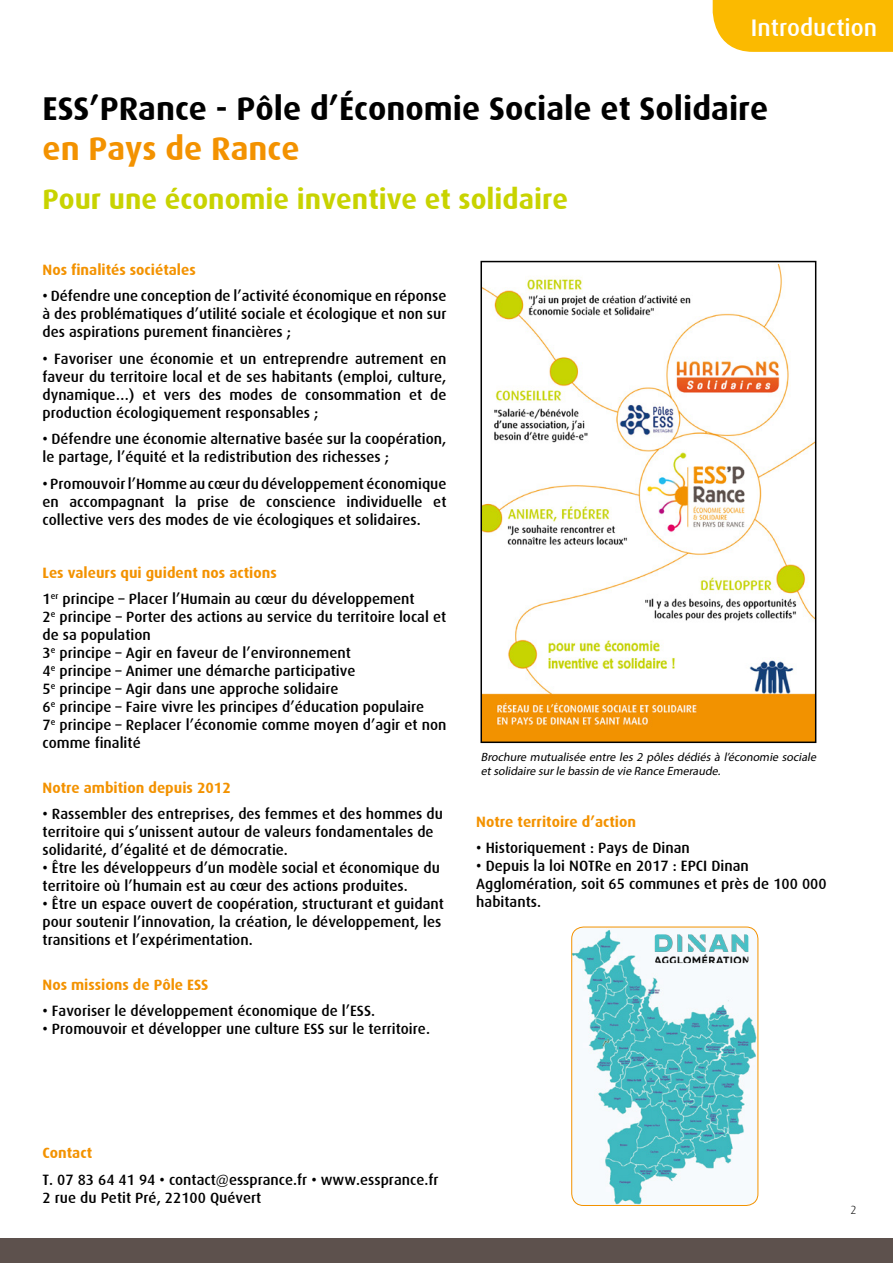
<style>
.page{position:relative;width:893px;height:1263px;background:#fff}
.page>*{position:absolute;margin:0;border:0;box-sizing:border-box;transform-origin:0 0}
.t1{font:700 33px "Dax";color:#000}
.t2{font:700 33px "Dax";color:#f39200}
.t3{font:700 28.5px "Dax";color:#c8d300}
.t4{font:500 24px "Dax";color:#fff}
.t5{font:500 15px/18px "Dax";color:#000}
.t6{font:700 15px "Dax";color:#f39200}
.t7{font:italic 12px/14.4px "Myriad Pro";color:#000}
.t8{font:300 12px "Dax";color:#000}
.s1{font-weight:700;color:#f39200}
</style>
<div class="page">
<div style="left:0;top:1238px;width:893px;height:25px;background:#5d514d"></div>
<div style="left:713px;top:0;width:180px;height:52px;background:#fbba00"></div>
<img style="left:483px;top:265px;width:330px;height:475px">
<div style="left:480px;top:261px;width:336px;height:482px;border:2px solid #000"></div>
<img style="left:573px;top:927px;width:184px;height:278px">
<div style="left:571px;top:926px;width:187px;height:280px;border:1px solid #f39200;border-radius:12px"></div>
<img style="left:655px;top:934px;width:93px;height:29px">
<h3 class="t4" style="left:751px;top:14px;width:128px">Introduction</h3>
<h1 class="t1" style="left:43px;top:90px;width:727px">ESS’PRance - Pôle d’Économie Sociale et Solidaire</h1>
<h1 class="t2" style="left:43px;top:130px;width:259px">en Pays de Rance</h1>
<h2 class="t3" style="left:43px;top:183px;width:527px">Pour une économie inventive et solidaire</h2>
<p class="t6" style="left:43px;top:261px;width:155px">Nos finalités sociétales</p>
<p class="t5" style="left:43px;top:287px;width:405px;text-align:justify">• Défendre une conception de l’activité économique en réponse à des problématiques d’utilité sociale et écologique et non sur des aspirations purement financières ;</p>
<p class="t5" style="left:43px;top:350px;width:405px;text-align:justify">• Favoriser une économie et un entreprendre autrement en faveur du territoire local et de ses habitants (emploi, culture, dynamique…) et vers des modes de consommation et de production écologiquement responsables ;</p>
<p class="t5" style="left:43px;top:430px;width:405px">• Défendre une économie alternative basée sur la coopération, le partage, l’équité et la redistribution des richesses ;</p>
<p class="t5" style="left:43px;top:475px;width:405px;text-align:justify">• Promouvoir l’Homme au cœur du développement économique en accompagnant la prise de conscience individuelle et collective vers des modes de vie écologiques et solidaires.</p>
<p class="t5" style="left:43px;top:559px;width:373px;line-height:26.5px"><span class="s1">Les valeurs qui guident nos actions<br></span>1<sup>er</sup> principe – Placer l’Humain au cœur du développement</p>
<p class="t5" style="left:43px;top:608px;width:405px">2<sup>e</sup> principe – Porter des actions au service du territoire local et de sa population<br>3<sup>e</sup> principe – Agir en faveur de l’environnement<br>4<sup>e</sup> principe – Animer une démarche participative<br>5<sup>e</sup> principe – Agir dans une approche solidaire<br>6<sup>e</sup> principe – Faire vivre les principes d’éducation populaire<br>7<sup>e</sup> principe – Replacer l’économie comme moyen d’agir et non comme finalité</p>
<p class="t6" style="left:43px;top:779px;width:190px">Notre ambition depuis 2012</p>
<p class="t5" style="left:43px;top:805px;width:402px">• Rassembler des entreprises, des femmes et des hommes du territoire qui s’unissent autour de valeurs fondamentales de solidarité, d’égalité et de démocratie.</p>
<p class="t5" style="left:43px;top:859px;width:399px">• Être les développeurs d’un modèle social et économique du territoire où l’humain est au cœur des actions produites.</p>
<p class="t5" style="left:43px;top:895px;width:403px">• Être un espace ouvert de coopération, structurant et guidant pour soutenir l’innovation, la création, le développement, les transitions et l’expérimentation.</p>
<p class="t6" style="left:43px;top:976px;width:168px">Nos missions de Pôle ESS</p>
<p class="t5" style="left:43px;top:1002px;width:334px">• Favoriser le développement économique de l’ESS.</p>
<p class="t5" style="left:43px;top:1020px;width:389px">• Promouvoir et développer une culture ESS sur le territoire.</p>
<p class="t7" style="left:481px;top:749px;width:339px">Brochure mutualisée entre les 2 pôles dédiés à l’économie sociale etsolidaire surle bassin de vie Rance Emeraude.</p>
<p class="t6" style="left:476px;top:813px;width:161px">Notre territoire d’action</p>
<p class="t5" style="left:476px;top:839px;width:215px">• Historiquement : Pays de Dinan</p>
<p class="t5" style="left:476px;top:857px;width:352px">• Depuis la loi NOTRe en 2017 : EPCI Dinan<br>Agglomération, soit 65 communes et près de 100 000 habitants.</p>
<p class="t6" style="left:43px;top:1144px;width:51px">Contact</p>
<p class="t5" style="left:43px;top:1170px;width:397px">T. 07 83 64 41 94 • contact@essprance.fr • www.essprance.fr<br>2 rue du Petit Pré, 22100 Quévert</p>
<p class="t8" style="left:850px;top:1203px;width:8px">2</p>
</div>
